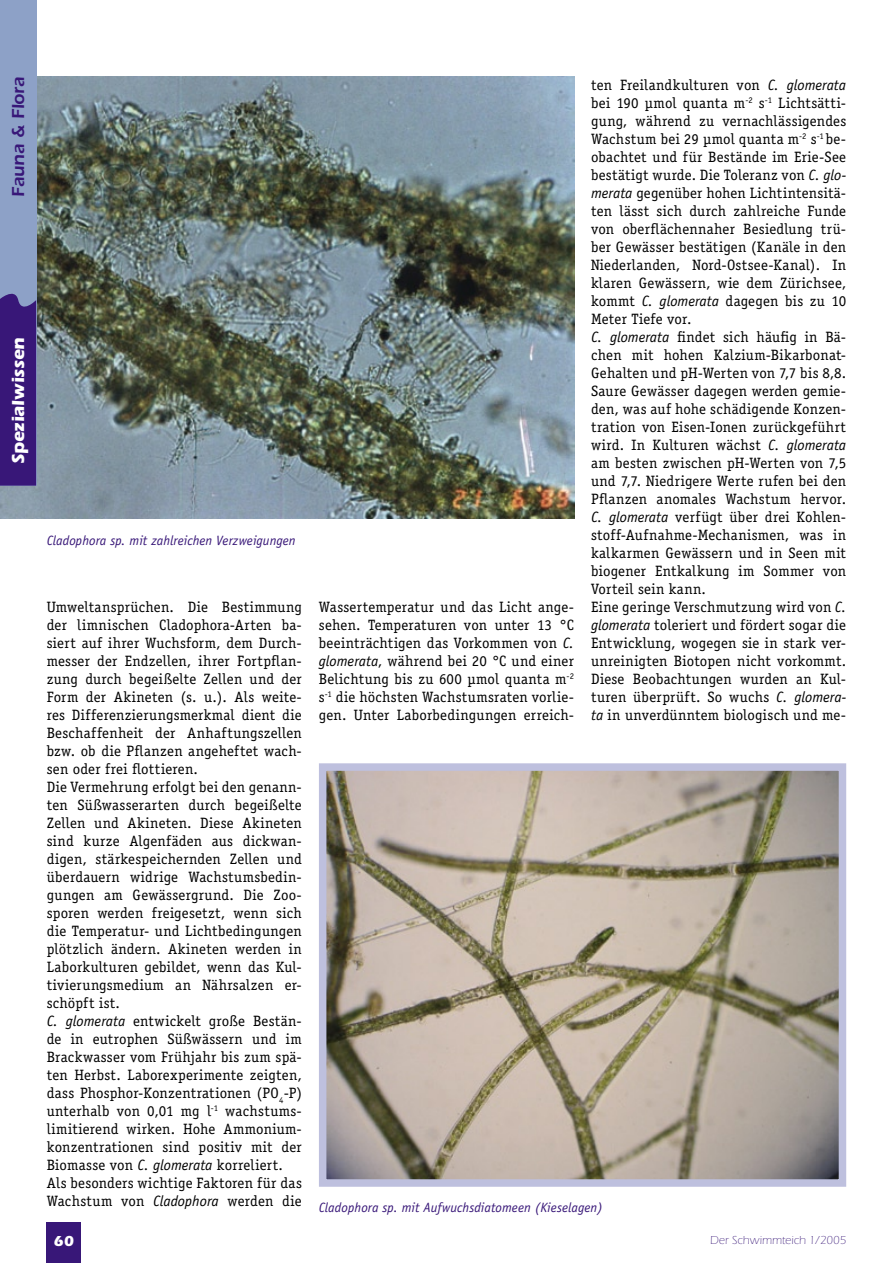
<style>
.page{position:relative;width:893px;height:1263px;background:#fff}
.page>*{position:absolute;margin:0;border:0;box-sizing:border-box;transform-origin:0 0}
.t1{font:700 18px "Itc Eras";letter-spacing:-.005em;color:#fff}
.t2{font:600 18px "Itc Eras";letter-spacing:-.005em;color:#381778}
.t3{font:15px/18px "Officina Serif";letter-spacing:.015em;color:#000}
.t4{font:700 15px "Itc Eras";color:#fff}
.t5{font:italic 13.5px "Officina Sans";letter-spacing:.005em;color:#381778}
.t6{font:300 12px "Itc Eras";letter-spacing:.01em;color:#381778}
.s1{font-family:"Officina Sans";font-style:italic}
</style>
<div class="page">
<img style="left:0;top:77px;width:574px;height:441px">
<img style="left:328px;top:772px;width:509px;height:406px">
<div style="left:319px;top:763px;width:527px;height:424px;border:8px solid #bec0de"></div>
<div style="left:47px;top:1222px;width:34px;height:41px;background:#381778"></div>
<div style="left:0;top:0;width:36px;height:486px;background:#8da1c7"></div>
<div style="left:0;top:293px;width:36px;height:193px;background:#381778"></div>
<p class="t2" style="left:8px;top:197px;width:122px;rotate:-90deg">Fauna &amp; Flora</p>
<p class="t1" style="left:8px;top:464px;width:129px;rotate:-90deg">Spezialwissen</p>
<p class="t3" style="left:591px;top:76px;width:257px">ten Freilandkulturen von <span class="s1">C. glomerata </span>bei 190 µmol quanta m<sup>-2</sup> s<sup>-1</sup> Lichtsätti&shy;gung, während zu vernachlässigendes Wachstum bei 29 µmol quanta m<sup>-2</sup> s<sup>-1</sup> be&shy;obachtet und für Bestände im Erie-See bestätigt wurde. Die Toleranz von <span class="s1">C. glo&shy;merata</span> gegenüber hohen Lichtintensitä&shy;ten lässt sich durch zahlreiche Funde von oberflächennaher Besiedlung trü&shy;ber Gewässer bestätigen (Kanäle in den Niederlanden, Nord-Ostsee-Kanal). In klaren Gewässern, wie dem Zürichsee, kommt <span class="s1">C. glomerata</span> dagegen bis zu 10<br>Meter Tiefe vor.<br><span class="s1">C. glomerata</span> findet sich häufig in Bä&shy;chen mit hohen Kalzium-Bikarbonat-Gehalten und pH-Werten von 7,7 bis 8,8.<br>Saure Gewässer dagegen werden gemie&shy;den, was auf hohe schädigende Konzen&shy;tration von Eisen-Ionen zurückgeführt wird. In Kulturen wächst <span class="s1">C. glomerata </span>am besten zwischen pH-Werten von 7,5 und 7,7. Niedrigere Werte rufen bei den Pflanzen anomales Wachstum hervor.<br><span class="s1">C. glomerata</span> verfügt über drei Kohlen&shy;stoff-Aufnahme-Mechanismen, was in kalkarmen Gewässern und in Seen mit biogener Entkalkung im Sommer von Vorteil sein kann.<br>Eine geringe Verschmutzung wird von <span class="s1">C. glomerata</span> toleriert und fördert sogar die Entwicklung, wogegen sie in stark ver&shy;unreinigten Biotopen nicht vorkommt.<br>Diese Beobachtungen wurden an Kul&shy;turen überprüft. So wuchs <span class="s1">C. glomera&shy;ta</span> in unverdünntem biologisch und me-</p>
<p class="t5" style="left:47px;top:532px;width:250px">Cladophora sp. mit zahlreichen Verzweigungen</p>
<p class="t3" style="left:47px;top:598px;width:257px">Umweltansprüchen. Die Bestimmung der limnischen Cladophora-Arten ba&shy;siert auf ihrer Wuchsform, dem Durch&shy;messer der Endzellen, ihrer Fortpflan&shy;zung durch begeißelte Zellen und der Form der Akineten (s. u.). Als weite&shy;res Differenzierungsmerkmal dient die Beschaffenheit der Anhaftungszellen bzw. ob die Pflanzen angeheftet wach&shy;sen oder frei flottieren.<br>Die Vermehrung erfolgt bei den genann&shy;ten Süßwasserarten durch begeißelte Zellen und Akineten. Diese Akineten sind kurze Algenfäden aus dickwan&shy;digen, stärkespeichernden Zellen und überdauern widrige Wachstumsbedin&shy;gungen am Gewässergrund. Die Zoo&shy;sporen werden freigesetzt, wenn sich die Temperatur- und Lichtbedingungen plötzlich ändern. Akineten werden in Laborkulturen gebildet, wenn das Kul&shy;tivierungsmedium an Nährsalzen er&shy;schöpft ist.<br><span class="s1">C. glomerata</span> entwickelt große Bestän&shy;de in eutrophen Süßwässern und im Brackwasser vom Frühjahr bis zum spä&shy;ten Herbst. Laborexperimente zeigten, dass Phosphor-Konzentrationen (PO<sub>4</sub>-P) unterhalb von 0,01 mg l<sup>-1</sup> wachstums&shy;limitierend wirken. Hohe Ammonium&shy;konzentrationen sind positiv mit der Biomasse von <span class="s1">C. glomerata</span> korreliert.<br>Als besonders wichtige Faktoren für das Wachstum von <span class="s1">Cladophora</span> werden die</p>
<p class="t3" style="left:319px;top:598px;width:257px;text-align:justify">Wassertemperatur und das Licht ange&shy;sehen. Temperaturen von unter 13 °C beeinträchtigen das Vorkommen von <span class="s1">C. glomerata</span>, während bei 20 °C und einer Belichtung bis zu 600 µmol quanta m<sup>-2 </sup>s<sup>-1</sup> die höchsten Wachstumsraten vorlie&shy;gen. Unter Laborbedingungen erreich-</p>
<p class="t5" style="left:319px;top:1199px;width:285px">Cladophora sp. mit Aufwuchsdiatomeen (Kieselagen)</p>
<p class="t4" style="left:54px;top:1232px;width:22px">60</p>
<p class="t6" style="left:710px;top:1234px;width:138px">Der Schwimmteich 1/2005</p>
</div>
